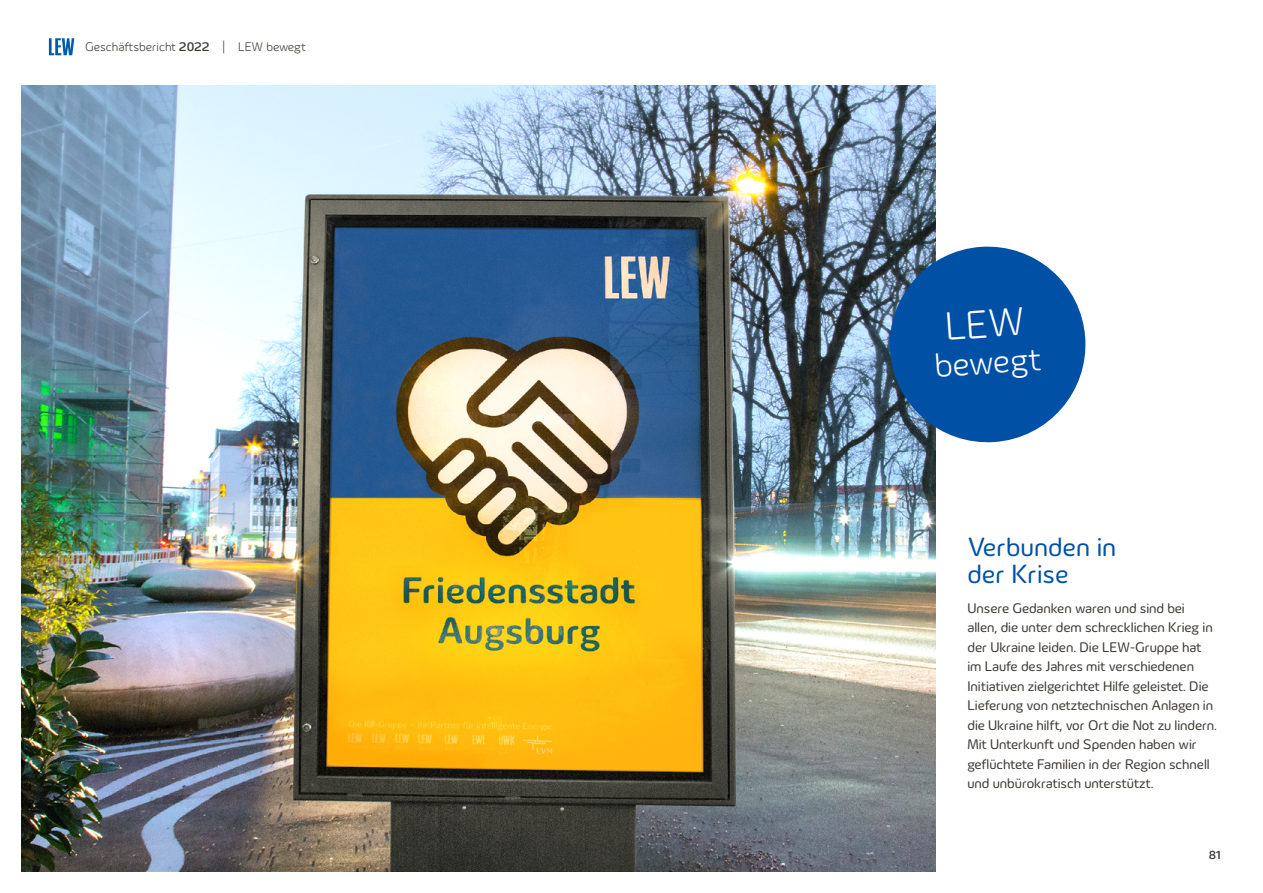
<style>
.page{position:relative;width:1263px;height:893px;background:#fff}
.page>*{position:absolute;margin:0;border:0;box-sizing:border-box;transform-origin:0 0}
.t1{font:300 34.5px "Innogy";color:#fff}
.t2{font:27px/27px "Innogy";color:#0050a6}
.t3{font:14.25px/19.5px "Innogy";letter-spacing:-.005em;color:#3c3732}
.t4{font:300 12.75px "Innogy";color:#3c3732}
.t5{font:500 12px "Innogy";color:#3c3732}
.s1{font-weight:500}
</style>
<div class="page">
<img style="left:21px;top:85px;width:914px;height:787px">
<svg style="left:49px;top:38px;width:25px;height:17px"></svg>
<svg style="left:886px;top:243px;width:200px;height:203px;background:#2c6aac"></svg>
<p class="t4" style="left:85px;top:40px;width:222px">Geschäftsbericht <span class="s1">2022</span> | LEW bewegt</p>
<h1 class="t1" style="left:933px;top:346px;width:108px;rotate:-4deg">bewegt</h1>
<h2 class="t2" style="left:967px;top:534px;width:150px">Verbunden in der -Krise</h2>
<p class="t3" style="left:967px;top:598px;width:251px">Unsere Gedanken waren und sind bei allen, die unter dem schrecklichen Krieg in der Ukraine leiden. Die LEW-Gruppe hat im Laufe des Jahres mit verschiedenen Initiativen zielgerichtet Hilfe geleistet. Die Lieferung von netztechnischen Anlagen in die Ukraine hilft, vor Ort die Not zu lindern.<br>Mit Unterkunft und Spenden haben wir geflüchtete Familien in der Region schnell und unbürokratisch unterstützt.</p>
<p class="t5" style="left:1209px;top:848px;width:13px">81</p>
</div>
